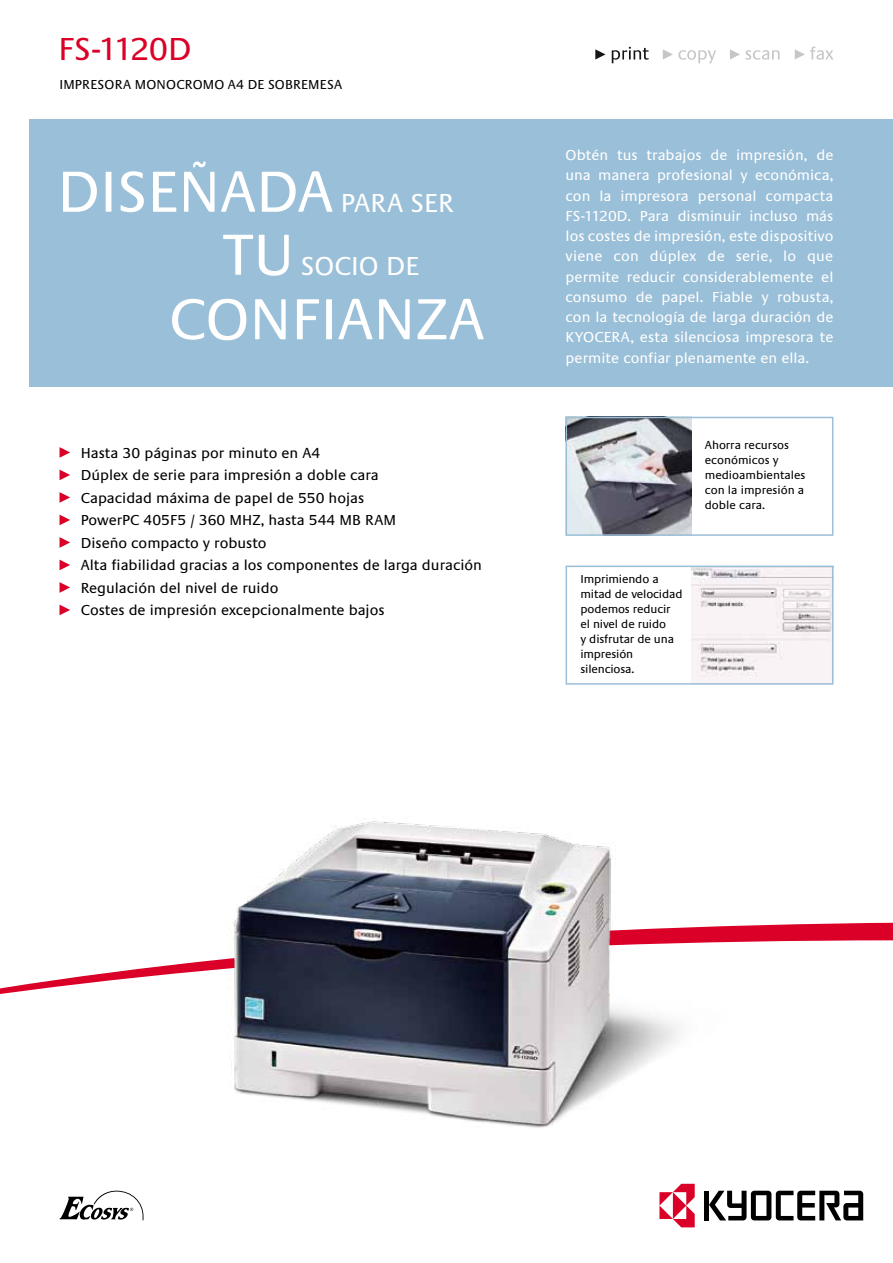
<style>
.page{position:relative;width:893px;height:1263px;background:#fff}
.page>*{position:absolute;margin:0;border:0;box-sizing:border-box;transform-origin:0 0}
.t1{font:60px "Praxis EF";color:#fff}
.t2{font:33px "Praxis EF";letter-spacing:-.02em;color:#db0027}
.t3{font:27px "Praxis EF";color:#fff}
.t4{font:15px/20.2px "Praxis EF";color:#fff;text-align:justify}
.t5{font:15px "Praxis EF";color:#000}
.t6{font:13.5px "Praxis EF";letter-spacing:.015em;color:#000}
.t7{font:12px/15px "Praxis EF";letter-spacing:-.01em;color:#000}
.s1{font-size:27px}
.s2{font-size:60px}
</style>
<div class="page">
<img style="left:691px;top:569px;width:139px;height:113px">
<div style="left:566px;top:566px;width:267px;height:119px;border:2px solid #9abfd8"></div>
<svg style="left:747px;top:922px;width:146px;height:18px;fill:#db0027"></svg>
<svg style="left:0;top:940px;width:893px;height:54px"></svg>
<div style="left:30px;top:119px;width:863px;height:268px;background:#9abfd8"></div>
<img style="left:141px;top:821px;width:606px;height:363px">
<img style="left:569px;top:420px;width:122px;height:113px">
<div style="left:566px;top:417px;width:267px;height:119px;border:2px solid #9abfd8"></div>
<div style="left:704px;top:1191px;width:5px;height:29px;background:#000"></div>
<svg style="left:709px;top:1191px;width:154px;height:29px"></svg>
<svg style="left:659px;top:1184px;width:36px;height:43px"></svg>
<svg style="left:612px;top:47px;width:37px;height:16px"></svg>
<svg style="left:746px;top:50px;width:33px;height:10px"></svg>
<svg style="left:595px;top:49px;width:10px;height:11px"></svg>
<svg style="left:663px;top:49px;width:53px;height:14px"></svg>
<svg style="left:730px;top:49px;width:10px;height:11px"></svg>
<svg style="left:795px;top:47px;width:38px;height:13px"></svg>
<svg style="left:60px;top:447px;width:10px;height:11px"></svg>
<svg style="left:60px;top:470px;width:10px;height:10px"></svg>
<svg style="left:60px;top:492px;width:10px;height:11px"></svg>
<svg style="left:60px;top:515px;width:10px;height:10px"></svg>
<svg style="left:60px;top:537px;width:10px;height:11px"></svg>
<svg style="left:60px;top:560px;width:10px;height:10px"></svg>
<svg style="left:60px;top:582px;width:10px;height:11px"></svg>
<svg style="left:60px;top:605px;width:10px;height:10px"></svg>
<svg style="left:60px;top:1191px;width:83px;height:29px"></svg>
<h2 class="t2" style="left:58px;top:31px;width:135px">FS-1120D</h2>
<p class="t6" style="left:60px;top:78px;width:284px">I MPRESORA MONOCROMO A4 DE SOBREMESA</p>
<h1 class="t1" style="left:57px;top:160px;width:398px">Diseñada <span class="s1">para ser</span></h1>
<h3 class="t3" style="left:222px;top:251px;width:195px"><span class="s2">TU</span> SOCIO DE</h3>
<h1 class="t1" style="left:169px;top:287px;width:315px">CONFIANZA</h1>
<p class="t5" style="left:81px;top:445px;width:241px">Hasta 30 páginas por minuto en A4</p>
<p class="t5" style="left:81px;top:467px;width:300px">Dúplex de serie para impresión a doble cara</p>
<p class="t5" style="left:81px;top:490px;width:285px">Capacidad máxima de papel de 550 hojas</p>
<p class="t5" style="left:70px;top:512px;width:328px">PowerPC 405F5 / 360 MHZ, hasta 544 MB RAM</p>
<p class="t5" style="left:81px;top:535px;width:187px">Diseño compacto y robusto</p>
<p class="t5" style="left:70px;top:557px;width:413px">Alta fiabilidad gracias a los componentes de larga duración</p>
<p class="t5" style="left:70px;top:580px;width:210px">Regulación del nivel de ruido</p>
<p class="t5" style="left:81px;top:602px;width:305px">Costes de impresión excepcionalmente bajos</p>
<p class="t4" style="left:566px;top:145px;width:269px">Obtén tus trabajos de impresión, de una manera profesional y económica, con la impresora personal compacta FS-1120D. Para disminuir incluso más los costes de impresión, este dispositivo viene con dúplex de serie, lo que permite reducir considerablemente el consumo de papel. Fiable y robusta, con la tecnología de larga duración de KYOCERA, esta silenciosa impresora te permite confiar plenamente en ella.</p>
<p class="t7" style="left:705px;top:438px;width:102px">Ahorra recursos económicos y medioambientales con la impresión a doble cara.</p>
<p class="t7" style="left:580px;top:572px;width:104px">I mprimiendo a mitad de velocidad podemos reducir el nivel de ruido<br>y disfrutar de una impresión silenciosa.</p>
</div>
